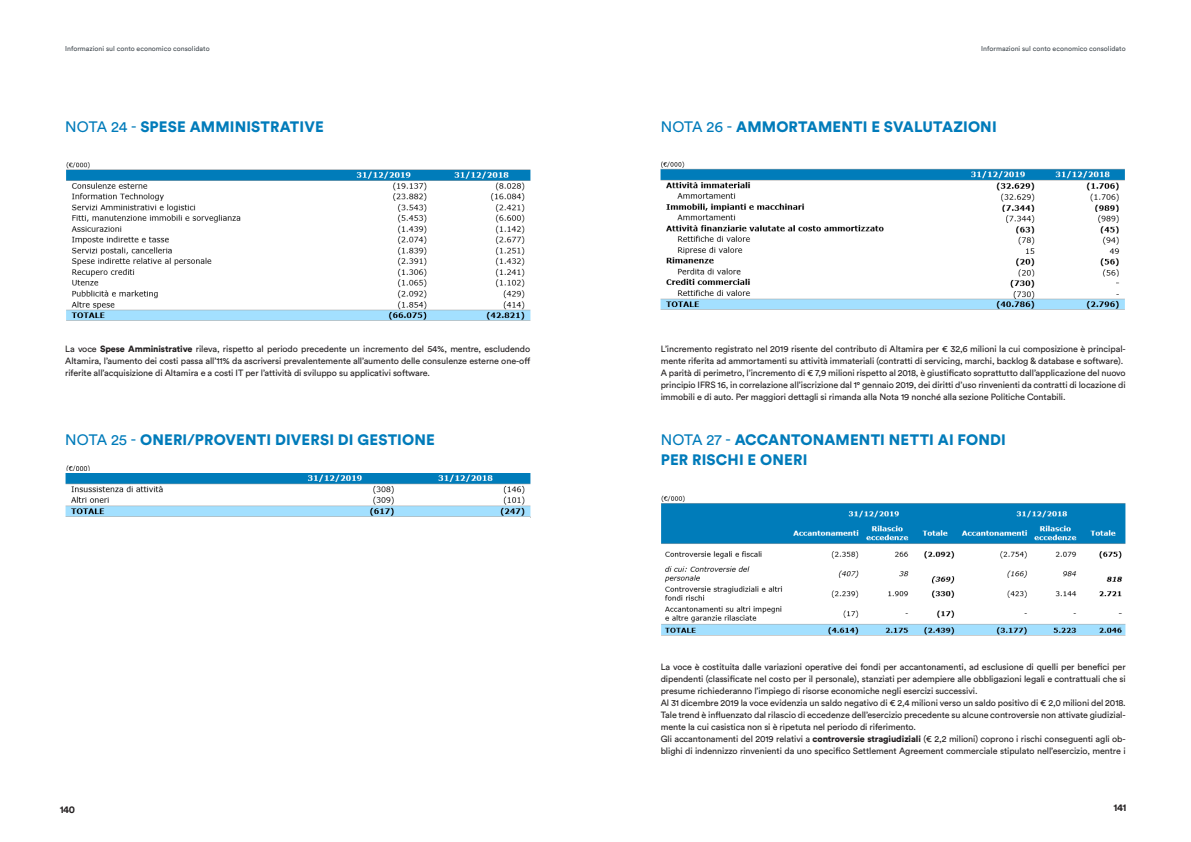
<style>
.page{position:relative;width:1191px;height:842px;background:#fff}
.page>*{position:absolute;margin:0;border:0;box-sizing:border-box;transform-origin:0 0}
.t1{font:900 15px "Circular Std";letter-spacing:.01em;color:#007bba}
.t2{font:700 10px "Circular Std";letter-spacing:-.04em;color:#231f20}
.t3{font:9px/12px "Circular Std";letter-spacing:-.01em;color:#231f20;text-align:justify}
.t4{font:7px "Circular Std";color:#424a50}
.s1{font-weight:400}
.s2{font-weight:900}
</style>
<div class="page">
<img style="left:66px;top:162px;width:464px;height:159px">
<img style="left:66px;top:465px;width:24px;height:6px">
<img style="left:65px;top:473px;width:465px;height:44px">
<img style="left:660px;top:161px;width:465px;height:149px">
<img style="left:661px;top:495px;width:464px;height:141px">
<p class="t4" style="left:65px;top:44px;width:146px">Informazioni sul conto economico consolidato</p>
<p class="t4" style="left:981px;top:44px;width:146px">Informazioni sul conto economico consolidato</p>
<p class="t1" style="left:65px;top:117px;width:260px"><span class="s1">NOTA 24 -</span> SPESE AMMINISTRATIVE</p>
<p class="t1" style="left:661px;top:117px;width:337px"><span class="s1">NOTA 26 -</span> AMMORTAMENTI E SVALUTAZIONI</p>
<p class="t3" style="left:65px;top:343px;width:466px">La voce <span class="s2">Spese Amministrative</span> rileva, rispetto al periodo precedente un incremento del 54%, mentre, escludendo Altamira, l’aumento dei costi passa all’11% da ascriversi prevalentemente all’aumento delle consulenze esterne one-off riferite all’acquisizione di Altamira e a costi IT per l’attività di sviluppo su applicativi software.</p>
<p class="t3" style="left:660px;top:343px;width:466px">L’incremento registrato nel 2019 risente del contributo di Altamira per € 32,6 milioni la cui composizione è principal&shy;mente riferita ad ammortamenti su attività immateriali (contratti di servicing, marchi, backlog &amp; database e software).</p>
<p class="t3" style="left:660px;top:367px;width:466px">A parità di perimetro, l’incremento di € 7,9 milioni rispetto al 2018, è giustificato soprattutto dall’applicazione del nuovo principio IFRS 16, in correlazione all’iscrizione dal 1° gennaio 2019, dei diritti d’uso rinvenienti da contratti di locazione di immobili e di auto. Per maggiori dettagli si rimanda alla Nota 19 nonché alla sezione Politiche Contabili.</p>
<p class="t1" style="left:65px;top:430px;width:371px"><span class="s1">NOTA 25 -</span> ONERI/PROVENTI DIVERSI DI GESTIONE</p>
<p class="t1" style="left:661px;top:430px;width:346px"><span class="s1">NOTA 27 -</span> ACCANTONAMENTI NETTI AI FONDI</p>
<p class="t1" style="left:661px;top:450px;width:148px">PER RISCHI E ONERI</p>
<p class="t3" style="left:660px;top:661px;width:466px">La voce è costituita dalle variazioni operative dei fondi per accantonamenti, ad esclusione di quelli per benefici per dipendenti (classificate nel costo per il personale), stanziati per adempiere alle obbligazioni legali e contrattuali che si presume richiederanno l’impiego di risorse economiche negli esercizi successivi.</p>
<p class="t3" style="left:660px;top:697px;width:466px">Al 31 dicembre 2019 la voce evidenzia un saldo negativo di € 2,4 milioni verso un saldo positivo di € 2,0 milioni del 2018.<br>Tale trend è influenzato dal rilascio di eccedenze dell’esercizio precedente su alcune controversie non attivate giudizial&shy;mente la cui casistica non si è ripetuta nel periodo di riferimento.</p>
<p class="t3" style="left:660px;top:733px;width:466px">Gli accantonamenti del 2019 relativi a <span class="s2">controversie stragiudiziali</span> (€ 2,2 milioni) coprono i rischi conseguenti agli ob&shy;blighi di indennizzo rinvenienti da uno specifico Settlement Agreement commerciale stipulato nell’esercizio, mentre i</p>
<p class="t2" style="left:60px;top:803px;width:17px">140</p>
<p class="t2" style="left:1113px;top:801px;width:14px">141</p>
</div>
